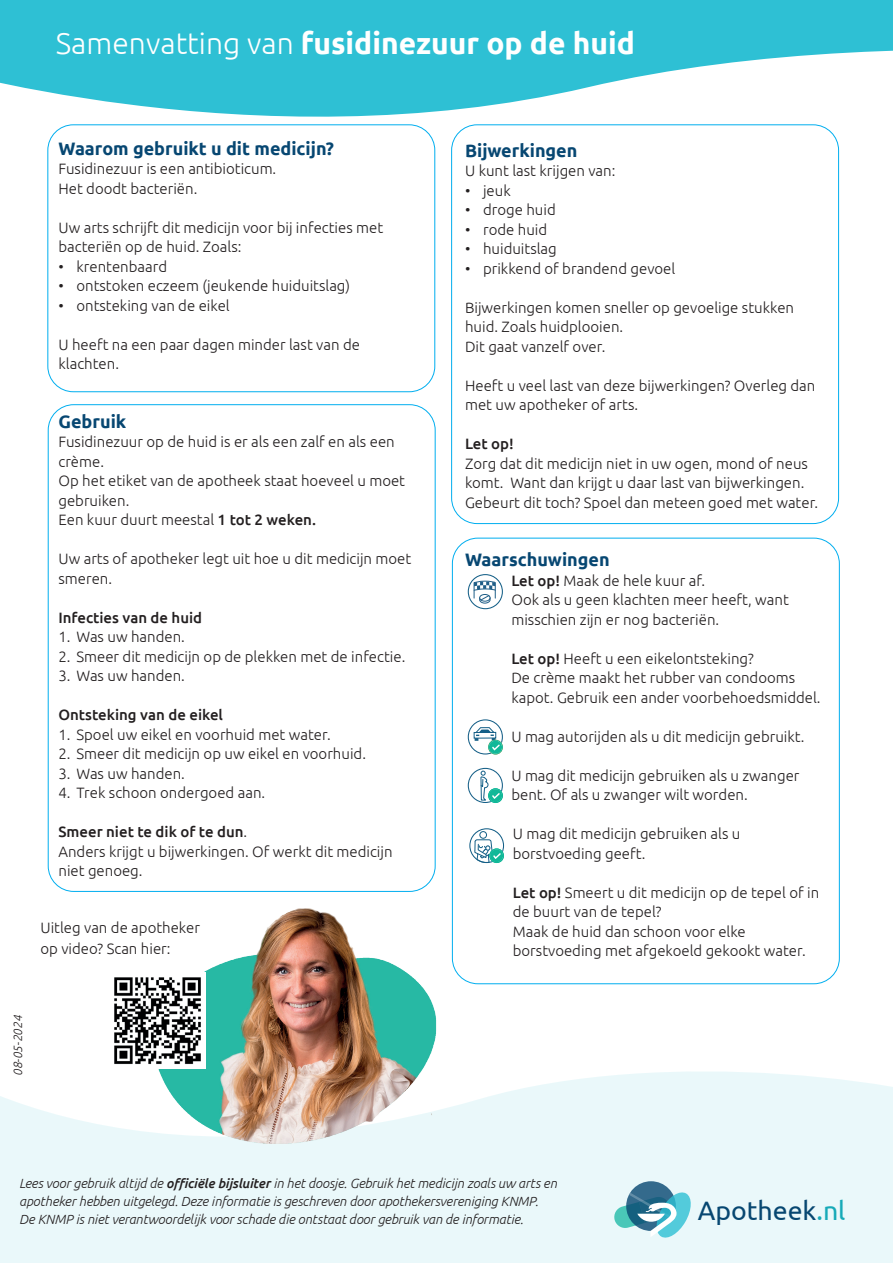
<style>
.page{position:relative;width:893px;height:1263px;background:#fff}
.page>*{position:absolute;margin:0;border:0;box-sizing:border-box;transform-origin:0 0}
.t1{font:700 30px "Ubuntu";color:#fff}
.t2{font:26.7px "Ubuntu";color:#074771}
.t3{font:700 18px "Ubuntu";color:#074772}
.t4{font:300 15px/19.5px "Ubuntu";color:#231f20}
.t5{font:500 15px "Ubuntu";color:#231f20}
.t6{font:italic 300 13.35px/18px "Ubuntu";letter-spacing:-.005em;color:#231f20}
.t7{font:italic 300 12px "Ubuntu";color:#231f20}
.s1{font-weight:300}
.s2{font-weight:500}
.s3{color:#17aab8}
</style>
<div class="page">
<svg style="left:0;top:1071px;width:893px;height:192px;background:#ebf8fa"></svg>
<svg style="left:0;top:0;width:893px;height:165px;fill:#2ec0d4"></svg>
<svg style="left:626px;top:1181px;width:50px;height:50px"></svg>
<svg style="left:614px;top:1192px;width:77px;height:45px;background:#81becb"></svg>
<div style="left:452px;top:125px;width:387px;height:399px;background:#fff;border-radius:26px"></div>
<div style="left:48px;top:125px;width:387px;height:267px;background:#fff;border-radius:26px"></div>
<div style="left:48px;top:125px;width:387px;height:267px;border:1px solid #00aeef;border-radius:26px"></div>
<svg style="left:468px;top:574px;width:35px;height:35px"></svg>
<svg style="left:468px;top:719px;width:35px;height:35px"></svg>
<svg style="left:468px;top:768px;width:35px;height:35px"></svg>
<svg style="left:469px;top:828px;width:35px;height:35px"></svg>
<img style="left:137px;top:863px;width:306px;height:289px">
<img style="left:114px;top:972px;width:91px;height:96px">
<h1 class="t1" style="left:56px;top:25px;width:581px"><span class="s1">Samenvatting van</span> fusidinezuur op de huid</h1>
<p class="t3" style="left:58px;top:137px;width:277px">Waarom gebruikt u dit medicijn?</p>
<p class="t4" style="left:58px;top:159px;width:219px">Fusidinezuur is een antibioticum.<br>Het doodt bacteriën.</p>
<p class="t4" style="left:58px;top:217px;width:326px">Uw arts schrijft dit medicijn voor bij infecties met bacteriën op de huid. Zoals:</p>
<p class="t4" style="left:58px;top:256px;width:110px">• krentenbaard</p>
<p class="t4" style="left:58px;top:276px;width:293px">• ontstoken eczeem (jeukende huiduitslag)</p>
<p class="t4" style="left:58px;top:295px;width:173px">• ontsteking van de eikel</p>
<p class="t4" style="left:58px;top:334px;width:303px">U heeft na een paar dagen minder last van de klachten.</p>
<p class="t3" style="left:58px;top:410px;width:69px">Gebruik</p>
<p class="t4" style="left:58px;top:432px;width:348px">Fusidinezuur op de huid is er als een zalf en als een crème.<br>Op het etiket van de apotheek staat hoeveel u moet gebruiken.<br>Een kuur duurt meestal <span class="s2">1 tot 2 weken.</span></p>
<p class="t4" style="left:58px;top:549px;width:354px">Uw arts of apotheker legt uit hoe u dit medicijn moet smeren.</p>
<p class="t5" style="left:58px;top:608px;width:145px">Infecties van de huid</p>
<p class="t4" style="left:58px;top:627px;width:128px">1. Was uw handen.</p>
<p class="t4" style="left:58px;top:646px;width:348px">2. Smeer dit medicijn op de plekken met de infectie.</p>
<p class="t4" style="left:58px;top:666px;width:128px">3. Was uw handen.</p>
<p class="t5" style="left:58px;top:705px;width:166px">Ontsteking van de eikel</p>
<p class="t4" style="left:58px;top:724px;width:274px">1. Spoel uw eikel en voorhuid met water.</p>
<p class="t4" style="left:58px;top:744px;width:309px">2. Smeer dit medicijn op uw eikel en voorhuid.</p>
<p class="t4" style="left:58px;top:763px;width:128px">3. Was uw handen.</p>
<p class="t4" style="left:58px;top:783px;width:208px">4. Trek schoon ondergoed aan.</p>
<p class="t4" style="left:58px;top:822px;width:336px"><span class="s2">Smeer niet te dik of te dun</span>.<br>Anders krijgt u bijwerkingen. Of werkt dit medicijn niet genoeg.</p>
<p class="t4" style="left:41px;top:917px;width:161px;line-height:21px">Uitleg van de apotheker op video? Scan hier:</p>
<p class="t7" style="left:11px;top:1076px;width:63px;rotate:-90deg">08-05-2024</p>
<p class="t3" style="left:465px;top:139px;width:114px">Bijwerkingen</p>
<p class="t4" style="left:465px;top:161px;width:152px">U kunt last krijgen van:</p>
<p class="t4" style="left:465px;top:180px;width:47px">• jeuk</p>
<p class="t4" style="left:465px;top:200px;width:92px">• droge huid</p>
<p class="t4" style="left:465px;top:219px;width:84px">• rode huid</p>
<p class="t4" style="left:465px;top:239px;width:93px">• huiduitslag</p>
<p class="t4" style="left:465px;top:258px;width:212px">• prikkend of brandend gevoel</p>
<p class="t4" style="left:465px;top:297px;width:330px">Bijwerkingen komen sneller op gevoelige stukken huid. Zoals huidplooien.<br>Dit gaat vanzelf over.</p>
<p class="t4" style="left:465px;top:375px;width:352px">Heeft u veel last van deze bijwerkingen? Overleg dan met uw apotheker of arts.</p>
<p class="t5" style="left:465px;top:434px;width:50px">Let op!</p>
<p class="t4" style="left:465px;top:453px;width:355px">Zorg dat dit medicijn niet in uw ogen, mond of neus komt. Want dan krijgt u daar last van bijwerkingen.<br>Gebeurt dit toch? Spoel dan meteen goed met water.</p>
<p class="t3" style="left:465px;top:549px;width:146px">Waarschuwingen</p>
<p class="t4" style="left:511px;top:570px;width:279px"><span class="s2">Let op!</span> Maak de hele kuur af.<br>Ook als u geen klachten meer heeft, want misschien zijn er nog bacteriën.</p>
<p class="t4" style="left:511px;top:648px;width:311px"><span class="s2">Let op!</span> Heeft u een eikelontsteking?<br>De crème maakt het rubber van condooms kapot. Gebruik een ander voorbehoedsmiddel.</p>
<p class="t4" style="left:511px;top:726px;width:295px">U mag autorijden als u dit medicijn gebruikt.</p>
<p class="t4" style="left:511px;top:765px;width:290px">U mag dit medicijn gebruiken als u zwanger bent. Of als u zwanger wilt worden.</p>
<p class="t4" style="left:513px;top:824px;width:229px">U mag dit medicijn gebruiken als u borstvoeding geeft.</p>
<p class="t4" style="left:513px;top:882px;width:308px"><span class="s2">Let op!</span> Smeert u dit medicijn op de tepel of in de buurt van de tepel?<br>Maak de huid dan schoon voor elke borstvoeding met afgekoeld gekookt water.</p>
<p class="t6" style="left:19px;top:1174px;width:539px">Lees voor gebruik altijd de <span class="s2">officiële bijsluiter</span> in het doosje. Gebruik het medicijn zoals uw arts en apotheker hebben uitgelegd. Deze informatie is geschreven door apothekersvereniging KNMP.<br>De KNMP is niet verantwoordelijk voor schade die ontstaat door gebruik van de informatie.</p>
<h2 class="t2" style="left:698px;top:1194px;width:149px">Apotheek<span class="s3">.nl</span></h2>
</div>
